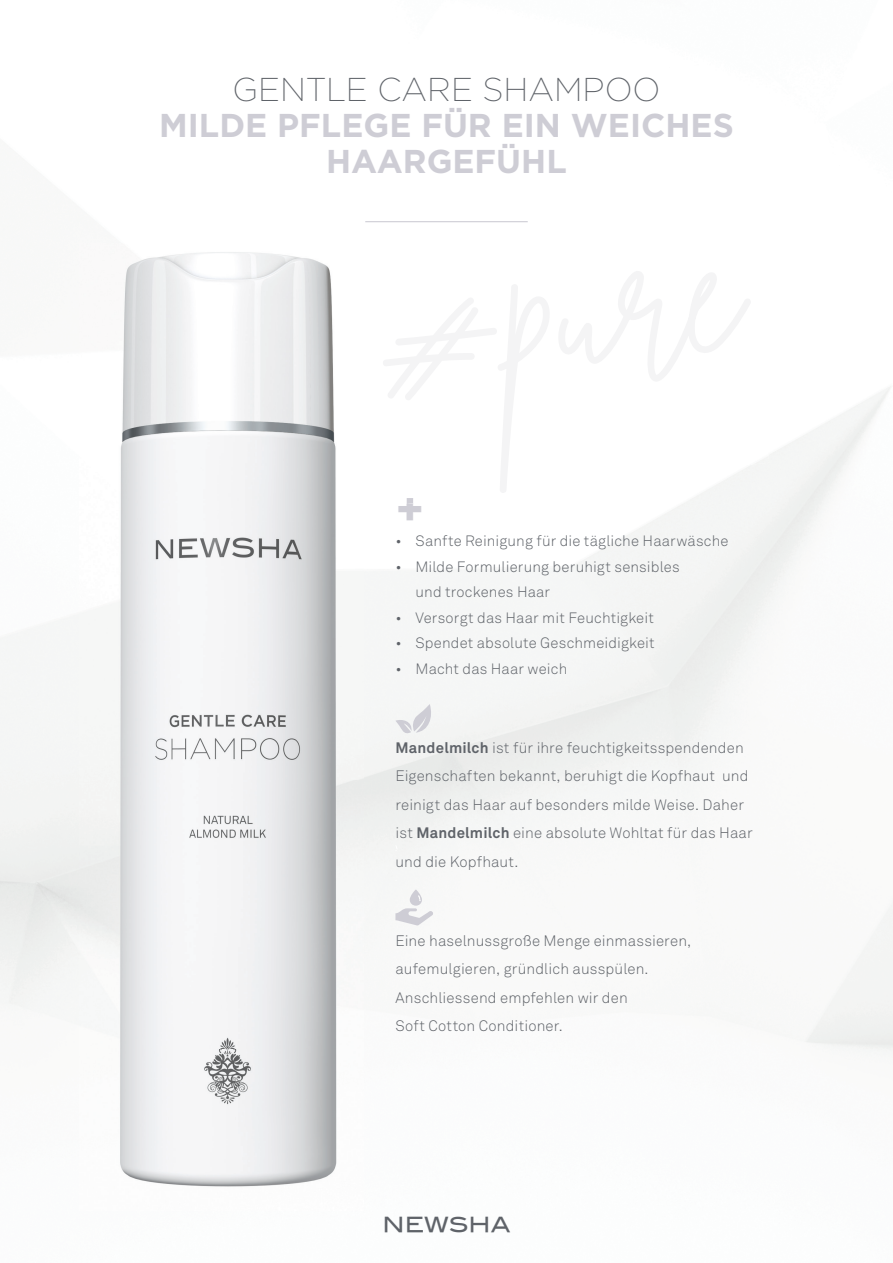
<style>
.page{position:relative;width:893px;height:1263px;background:#fff}
.page>*{position:absolute;margin:0;border:0;box-sizing:border-box;transform-origin:0 0}
.t1{font:700 45.15px "Gotham";color:#cecdd5}
.t2{font:700 33px/36px "Gotham";color:#cecdd5;text-align:center}
.t3{font:200 33px "Gotham";color:#5f6369}
.t4{font:20.85px "Blair Md ITCTT Medium";color:#5f6369}
.t5{font:300 15px/28.5px "Akkurat Std";letter-spacing:.01em;color:#5f6369}
.t6{font:300 14.85px/25.2px "Akkurat Std";letter-spacing:.01em;color:#5f6369}
.s1{font-size:15px}
.s2{font-weight:700}
</style>
<div class="page">
<svg style="left:395px;top:704px;width:39px;height:30px"></svg>
<svg style="left:395px;top:889px;width:38px;height:36px"></svg>
<img style="left:80px;top:243px;width:283px;height:967px">
<svg style="left:399px;top:498px;width:22px;height:6px"></svg>
<hr style="left:365px;top:221px;width:163px;height:1px;background:#cecdd5">
<h2 class="t3" style="left:233px;top:71px;width:429px">GENTLE CARE SHAMPOO</h2>
<h2 class="t2" style="left:159px;top:107px;width:576px">MILDE PFLEGE FÜR EIN WEICHES<br>HAARGEFÜHL</h2>
<h1 class="t1" style="left:395px;top:479px;width:30px">+</h1>
<p class="t6" style="left:395px;top:529px;width:335px"><span class="s1">•</span> Sanfte Reinigung für die tägliche Haarwäsche</p>
<p class="t6" style="left:415px;top:554px;width:266px;text-indent:-20px"><span class="s1">•</span> Milde Formulierung beruhigt sensibles und trockenes Haar</p>
<p class="t6" style="left:395px;top:605px;width:260px"><span class="s1">•</span> Versorgt das Haar mit Feuchtigkeit</p>
<p class="t6" style="left:395px;top:630px;width:261px"><span class="s1">•</span> Spendet absolute Geschmeidigkeit</p>
<p class="t6" style="left:395px;top:656px;width:173px"><span class="s1">•</span> Macht das Haar weich</p>
<p class="t5" style="left:395px;top:733px;width:359px"><span class="s2">Mandelmilch</span> ist für ihre feuchtigkeitsspendenden Eigenschaften bekannt, beruhigt die Kopfhaut und reinigt das Haar auf besonders milde Weise. Daher ist <span class="s2">Mandelmilch</span> eine absolute Wohltat für das Haar und die Kopfhaut.</p>
<p class="t5" style="left:395px;top:926px;width:297px">Eine haselnussgroße Menge einmassieren, aufemulgieren, gründlich ausspülen.<br>Anschliessend empfehlen wir den<br>Soft Cotton Conditioner.</p>
<h3 class="t4" style="left:383px;top:1207px;width:129px">NEWSHA</h3>
</div>
